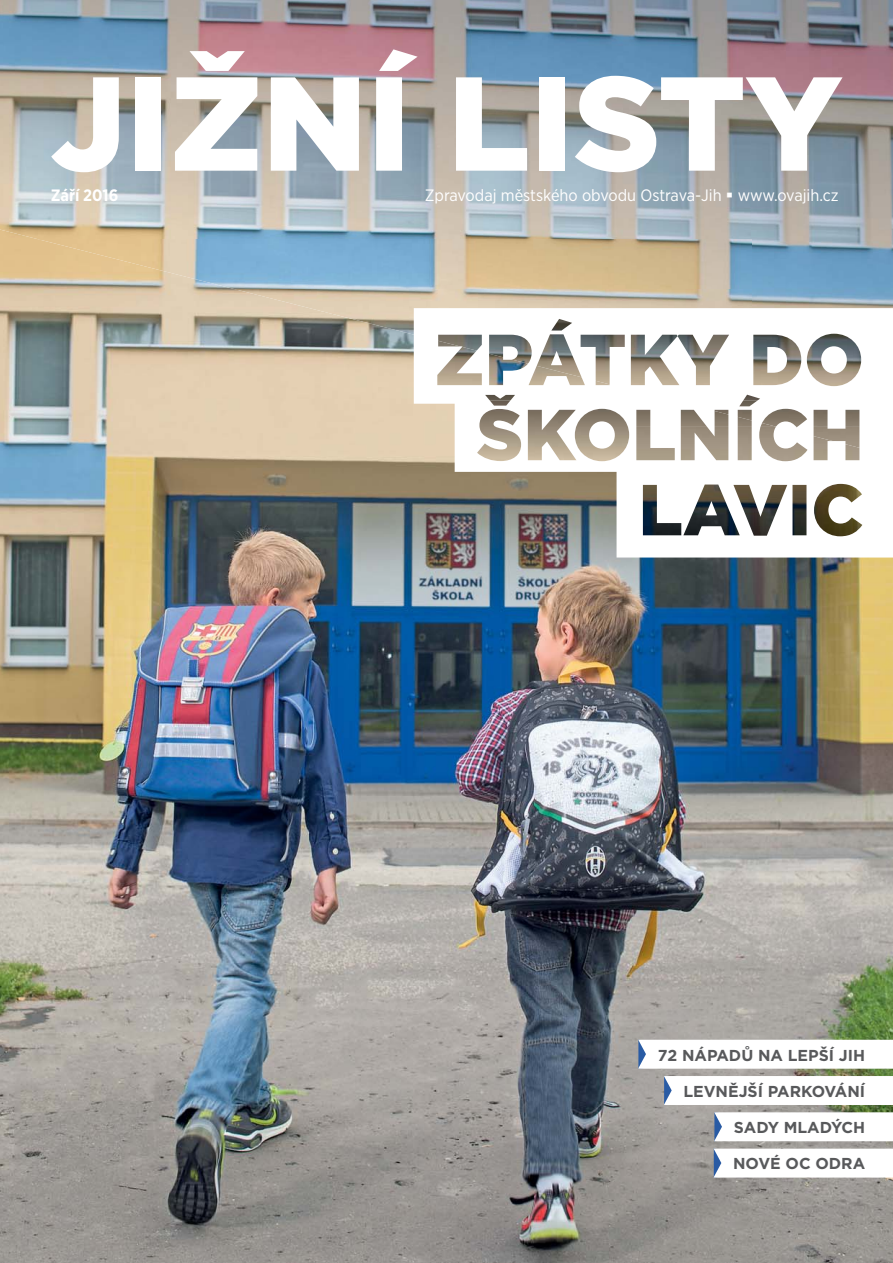
<style>
.page{position:relative;width:893px;height:1263px;background:#fff}
.page>*{position:absolute;margin:0;border:0;box-sizing:border-box;transform-origin:0 0}
.t1{font:900 133.35px "Gotham";color:#fff}
.t2{font:16.5px "Gotham Narrow";color:#fff}
.t3{font:700 16.5px "Gotham Narrow";color:#fff}
.t4{font:700 15.75px "Gotham";color:#58595b}
</style>
<div class="page">
<img style="left:1px;top:240px;width:891px;height:1023px">
<img style="left:1px;top:0;width:750px;height:240px">
<img style="left:751px;top:0;width:141px;height:308px">
<img style="left:37px;top:239px;width:715px;height:51px">
<img style="left:190px;top:289px;width:562px;height:50px">
<svg style="left:638px;top:1040px;width:254px;height:29px"></svg>
<svg style="left:664px;top:1076px;width:228px;height:29px"></svg>
<svg style="left:714px;top:1112px;width:178px;height:29px"></svg>
<svg style="left:714px;top:1149px;width:178px;height:29px"></svg>
<svg style="left:414px;top:308px;width:478px;height:250px"></svg>
<svg style="left:727px;top:192px;width:5px;height:5px"></svg>
<h1 class="t1" style="left:51px;top:77px;width:793px">JIŽNÍ LISTY</h1>
<p class="t3" style="left:51px;top:189px;width:69px">Září 2016</p>
<p class="t2" style="left:425px;top:189px;width:415px">Zpravodaj městského obvodu Ostrava-Jih www.ovajih.cz</p>
<p class="t4" style="left:658px;top:1049px;width:209px">72 NÁPADŮ NA LEPŠÍ JIH</p>
<p class="t4" style="left:683px;top:1086px;width:183px">LEVNĚJŠÍ PARKOVÁNÍ</p>
<p class="t4" style="left:734px;top:1122px;width:133px">SADY MLADÝCH</p>
<p class="t4" style="left:733px;top:1158px;width:134px">NOVÉ OC ODRA</p>
</div>
